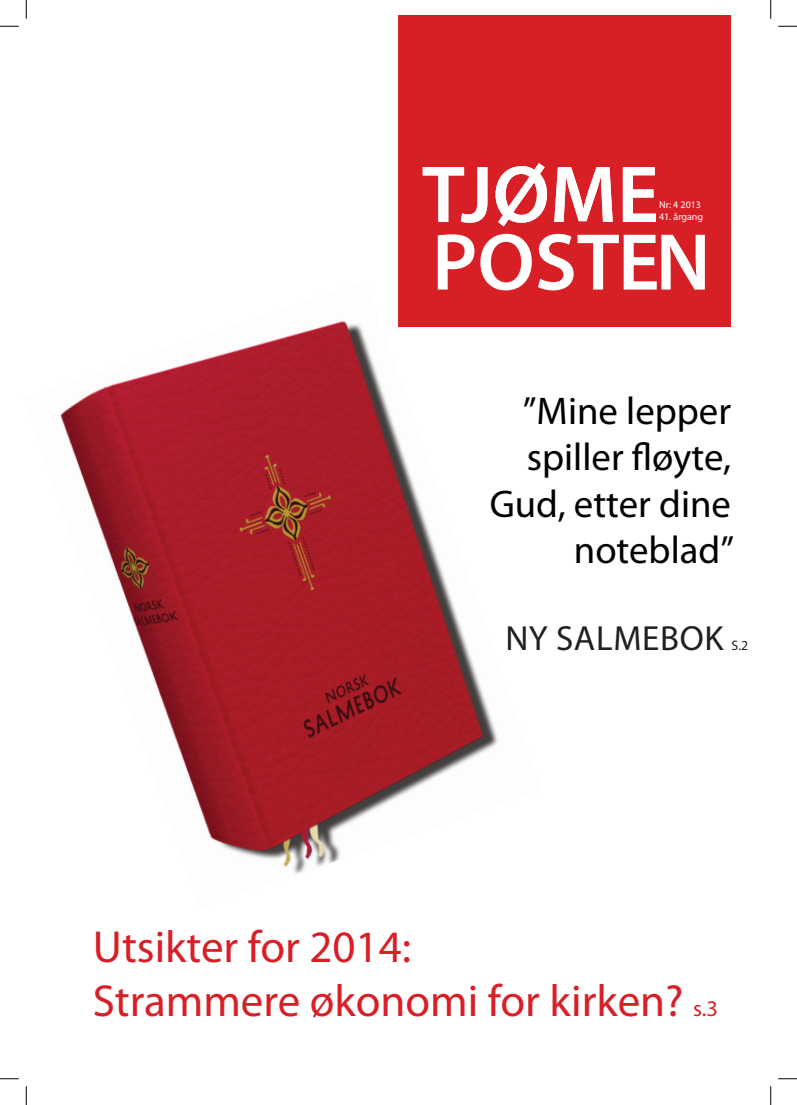
<style>
.page{position:relative;width:797px;height:1105px;background:#fff}
.page>*{position:absolute;margin:0;border:0;box-sizing:border-box;transform-origin:0 0}
.t1{font:600 81.25px "Myriad Pro";color:#fff}
.t2{font:45px/54px "Myriad Pro";color:#d81f26}
.t3{font:38.75px/46.5px "Myriad Pro";color:#000;text-align:right}
.t4{font:35px "Myriad Pro";letter-spacing:.02em;color:#231f20}
.t5{font:13.75px "Myriad Pro";color:#231f20}
.t6{font:10px "Myriad Pro";color:#fff}
.s1{font-size:22.5px}
</style>
<div class="page">
<div style="left:398px;top:16px;width:333px;height:311px;background:#d81f26"></div>
<img style="left:60px;top:321px;width:438px;height:553px">
<svg style="left:0;top:25px;width:19px;height:2px"></svg>
<svg style="left:778px;top:25px;width:19px;height:2px"></svg>
<svg style="left:0;top:1078px;width:19px;height:1px"></svg>
<svg style="left:778px;top:1078px;width:19px;height:1px"></svg>
<svg style="left:25px;top:0;width:2px;height:19px"></svg>
<svg style="left:25px;top:1086px;width:2px;height:19px"></svg>
<svg style="left:770px;top:0;width:1px;height:19px"></svg>
<svg style="left:770px;top:1086px;width:1px;height:19px"></svg>
<h1 class="t1" style="left:422px;top:143px;width:238px">TJØME</h1>
<p class="t6" style="left:659px;top:199px;width:43px">Nr: 4 2013</p>
<p class="t6" style="left:659px;top:211px;width:46px">41. årgang</p>
<h1 class="t1" style="left:432px;top:211px;width:280px">POSTEN</h1>
<p class="t3" style="left:490px;top:387px;width:246px">”Mine lepper spiller fløyte,<br>Gud, etter dine noteblad”</p>
<p class="t4" style="left:505px;top:616px;width:220px">Ny salmebok</p>
<p class="t5" style="left:731px;top:636px;width:18px">S.2</p>
<p class="t2" style="left:93px;top:919px;width:626px">Utsikter for 2014:<br>Strammere økonomi for kirken? <span class="s1">s.3</span></p>
</div>
